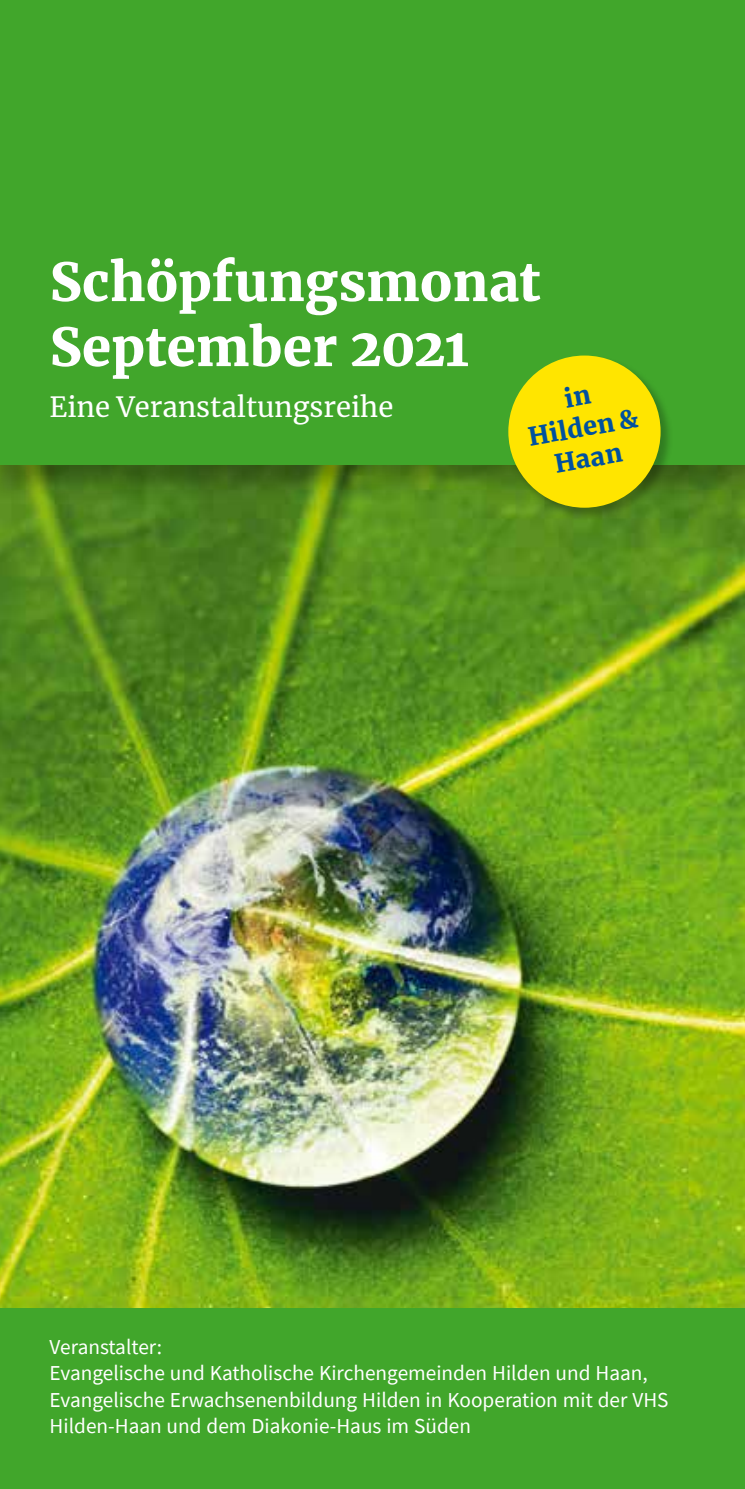
<style>
.page{position:relative;width:745px;height:1489px;background:#fff}
.page>*{position:absolute;margin:0;border:0;box-sizing:border-box;transform-origin:0 0}
.t1{font:900 52.5px/65px "Merriweather";color:#fff}
.t2{font:27.5px "Merriweather";color:#fff}
.t3{font:900 25px/31.5px "Merriweather";color:#00519e;text-align:center}
.t4{font:21.25px/26.2px "Source Sans Pro";color:#fff}
</style>
<div class="page">
<img style="left:0;top:502px;width:744px;height:805px">
<div style="left:0;top:0;width:744px;height:502px;background:#000;opacity:.3"></div>
<div style="left:0;top:0;width:744px;height:464px;background:#41a62b"></div>
<div style="left:507px;top:355px;width:166px;height:165px;background:#000;opacity:.25"></div>
<div style="left:508px;top:355px;width:152px;height:152px;background:#ffe500;border-radius:50%"></div>
<div style="left:0;top:1307px;width:744px;height:181px;background:#41a62b"></div>
<h1 class="t1" style="left:50px;top:248px;width:492px">Schöpfungsmonat<br>September 2021</h1>
<p class="t2" style="left:50px;top:388px;width:345px">Eine Veranstaltungsreihe</p>
<p class="t3" style="left:519px;top:389px;width:112px;rotate:-10deg">in<br>Hilden &amp;<br>Haan</p>
<p class="t4" style="left:50px;top:1333px;width:620px">Veranstalter:<br>Evangelische und Katholische Kirchengemeinden Hilden und Haan, Evangelische Erwachsenenbildung Hilden in Kooperation mit der VHS Hilden-Haan und dem Diakonie-Haus im Süden</p>
</div>
